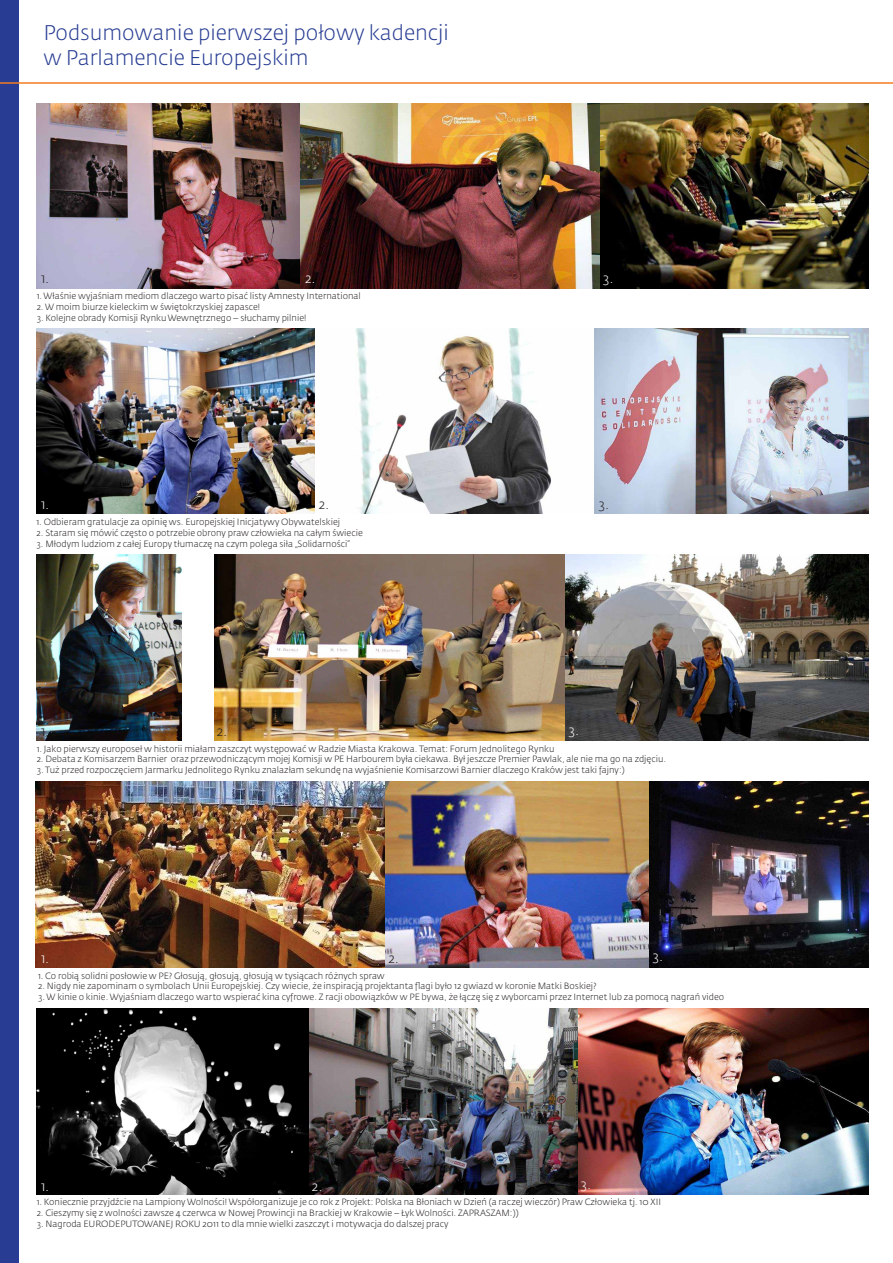
<style>
.page{position:relative;width:893px;height:1263px;background:#fff}
.page>*{position:absolute;margin:0;border:0;box-sizing:border-box;transform-origin:0 0}
.t1{font:300 21px/25.2px "Fedra Sans Std";color:#273c92}
.t2{font:300 13.5px "Fedra Sans Std";color:#fff}
.t3{font:300 13.5px "Fedra Sans Std";color:#231f20}
.t4{font:300 9px "Fedra Sans Std";color:#231f20}
</style>
<div class="page">
<div style="left:0;top:0;width:18px;height:1263px;background:#273c92"></div>
<img style="left:37px;top:103px;width:832px;height:186px">
<img style="left:37px;top:328px;width:832px;height:186px">
<img style="left:37px;top:555px;width:144px;height:185px">
<img style="left:215px;top:555px;width:654px;height:185px">
<img style="left:36px;top:782px;width:833px;height:185px">
<img style="left:37px;top:1009px;width:541px;height:185px">
<img style="left:578px;top:1009px;width:291px;height:185px">
<hr style="left:0;top:82px;width:893px;height:2px;background:#f47b20">
<h1 class="t1" style="left:44px;top:20px;width:407px">Podsumowanie pierwszej połowy kadencji w Parlamencie Europejskim</h1>
<h2 class="t3" style="left:41px;top:270px;width:10px">1.</h2>
<h2 class="t2" style="left:305px;top:270px;width:12px">2.</h2>
<h2 class="t2" style="left:603px;top:270px;width:12px">3.</h2>
<p class="t4" style="left:37px;top:291px;width:326px">1. Właśnie wyjaśniam mediom dlaczego warto pisać listy Amnesty International</p>
<p class="t4" style="left:37px;top:301px;width:225px">2. W moim biurze kieleckim w świętokrzyskiej zapasce!</p>
<p class="t4" style="left:37px;top:312px;width:271px">3. Kolejne obrady Komisji Rynku Wewnętrznego – słuchamy pilnie!</p>
<h2 class="t2" style="left:41px;top:495px;width:10px">1.</h2>
<h2 class="t3" style="left:319px;top:495px;width:12px">2.</h2>
<h2 class="t3" style="left:598px;top:495px;width:12px">3.</h2>
<p class="t4" style="left:37px;top:516px;width:305px">1. Odbieram gratulacje za opinię ws. Europejskiej Inicjatywy Obywatelskiej</p>
<p class="t4" style="left:37px;top:527px;width:328px">2. Staram się mówić często o potrzebie obrony praw człowieka na całym świecie</p>
<p class="t4" style="left:37px;top:538px;width:315px">3. Młodym ludziom z całej Europy tłumaczę na czym polega siła „Solidarności”</p>
<h2 class="t3" style="left:41px;top:723px;width:10px">1.</h2>
<h2 class="t3" style="left:217px;top:723px;width:12px">2.</h2>
<h2 class="t2" style="left:568px;top:721px;width:12px">3.</h2>
<p class="t4" style="left:37px;top:743px;width:519px">1. Jako pierwszy europoseł w historii miałam zaszczyt występować w Radzie Miasta Krakowa. Temat: Forum Jednolitego Rynku</p>
<p class="t4" style="left:37px;top:754px;width:631px">2. Debata z Komisarzem Barnier oraz przewodniczącym mojej Komisji w PE Harbourem była ciekawa. Był jeszcze Premier Pawlak, ale nie ma go na zdjęciu.</p>
<p class="t4" style="left:37px;top:764px;width:589px">3. Tuż przed rozpoczęciem Jarmarku Jednolitego Rynku znalazłam sekundę na wyjaśnienie Komisarzowi Barnier dlaczego Kraków jest taki fajny:)</p>
<h2 class="t2" style="left:41px;top:949px;width:10px">1.</h2>
<h2 class="t3" style="left:388px;top:949px;width:12px">2.</h2>
<h2 class="t2" style="left:652px;top:948px;width:12px">3.</h2>
<p class="t4" style="left:38px;top:970px;width:348px">1. Co robią solidni posłowie w PE? Głosują, głosują, głosują w tysiącach różnych spraw</p>
<p class="t4" style="left:38px;top:981px;width:560px">2. Nigdy nie zapominam o symbolach Unii Europejskiej. Czy wiecie, że inspiracją projektanta flagi było 12 gwiazd w koronie Matki Boskiej?</p>
<p class="t4" style="left:38px;top:991px;width:688px">3. W kinie o kinie. Wyjaśniam dlaczego warto wspierać kina cyfrowe. Z racji obowiązków w PE bywa, że łączę się z wyborcami przez Internet lub za pomocą nagrań video</p>
<h2 class="t2" style="left:41px;top:1177px;width:10px">1.</h2>
<h2 class="t2" style="left:312px;top:1177px;width:12px">2.</h2>
<h2 class="t2" style="left:580px;top:1176px;width:12px">3.</h2>
<p class="t4" style="left:37px;top:1196px;width:626px">1. Koniecznie przyjdźcie na Lampiony Wolności! Współorganizuje je co rok z Projekt: Polska na Błoniach w Dzień (a raczej wieczór) Praw Człowieka tj. 10 XII</p>
<p class="t4" style="left:37px;top:1207px;width:483px">2. Cieszymy się z wolności zawsze 4 czerwca w Nowej Prowincji na Brackiej w Krakowie – Łyk Wolności. ZAPRASZAM:))</p>
<p class="t4" style="left:37px;top:1218px;width:413px">3. Nagroda EURODEPUTOWANEJ ROKU 2011 to dla mnie wielki zaszczyt i motywacja do dalszej pracy</p>
</div>
